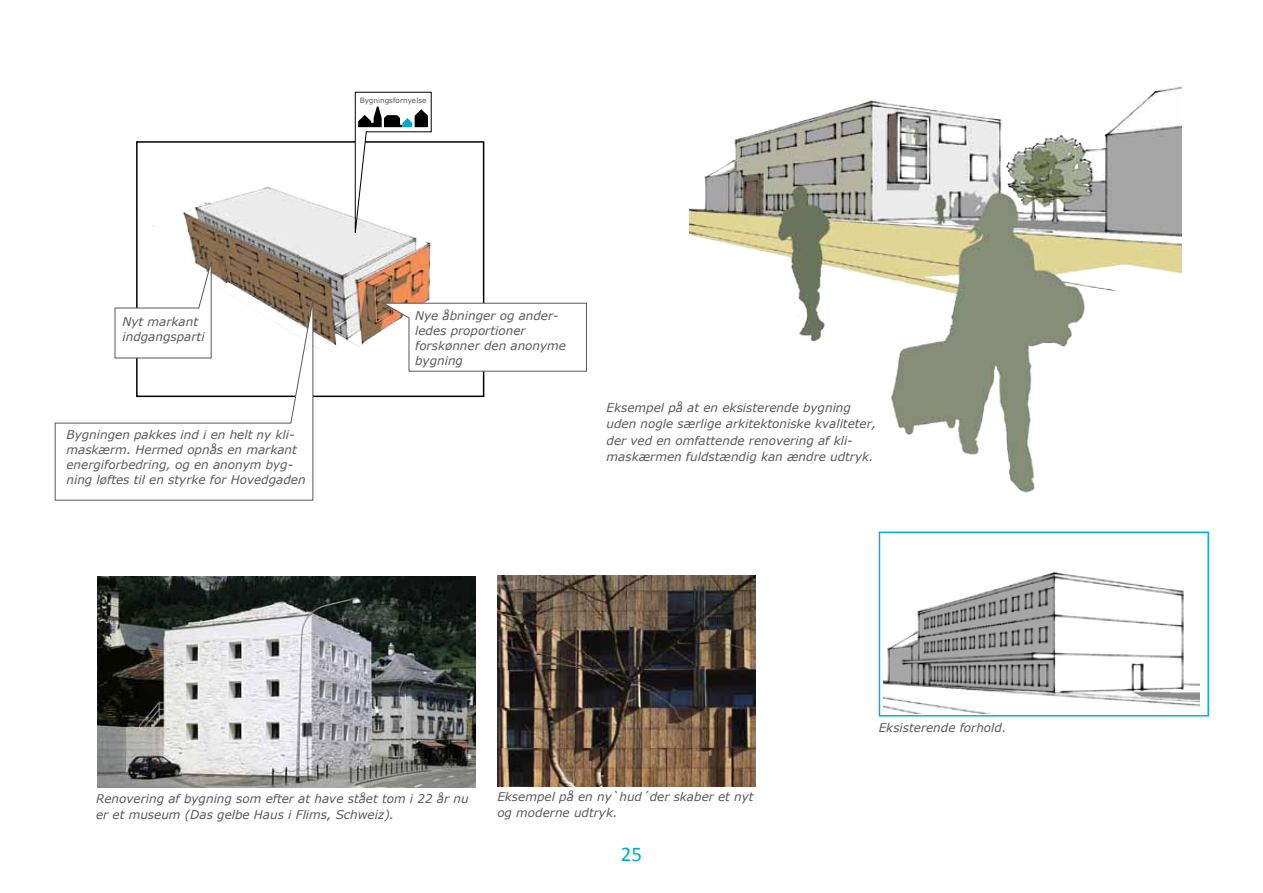
<style>
.page{position:relative;width:1263px;height:893px;background:#fff}
.page>*{position:absolute;margin:0;border:0;box-sizing:border-box;transform-origin:0 0}
.t1{font:21px "Calibri";color:#00accd}
.t2{font:italic 12px/15px "Verdana";color:#58595b}
.t3{font:7.35px "Verdana";color:#58595b}
</style>
<div class="page">
<img style="left:690px;top:86px;width:491px;height:407px">
<img style="left:152px;top:168px;width:329px;height:226px">
<div style="left:136px;top:141px;width:348px;height:256px;border:2px solid #000"></div>
<div style="left:879px;top:531px;width:330px;height:185px;border:2px solid #00aeef"></div>
<img style="left:97px;top:576px;width:378px;height:211px">
<img style="left:498px;top:576px;width:257px;height:211px">
<svg style="left:355px;top:92px;width:77px;height:148px"></svg>
<svg style="left:136px;top:259px;width:76px;height:37px"></svg>
<svg style="left:55px;top:296px;width:258px;height:205px"></svg>
<svg style="left:383px;top:303px;width:204px;height:69px"></svg>
<div style="left:66px;top:430px;width:245px;height:65px;background:#fff"></div>
<div style="left:606px;top:403px;width:273px;height:97px;background:#fff"></div>
<img style="left:883px;top:571px;width:317px;height:142px">
<p class="t3" style="left:360px;top:95px;width:68px">Bygningsfornyelse</p>
<p class="t2" style="left:122px;top:314px;width:84px">Nyt markant indgangsparti</p>
<p class="t2" style="left:415px;top:308px;width:152px">Nye åbninger og ander&shy;ledes proportioner forskønner den anonyme bygning</p>
<p class="t2" style="left:66px;top:427px;width:241px">Bygningen pakkes ind i en helt ny kli&shy;maskærm. Hermed opnås en markant energiforbedring, og en anonym byg&shy;ning løftes til en styrke for Hovedgaden</p>
<p class="t2" style="left:606px;top:399px;width:271px;line-height:16.5px">Eksempel på at en eksisterende bygning uden nogle særlige arkitektoniske kvaliteter, der ved en omfattende renovering af kli&shy;maskærmen fuldstændig kan ændre udtryk.</p>
<p class="t2" style="left:879px;top:720px;width:129px">Eksisterende forhold.</p>
<p class="t2" style="left:96px;top:790px;width:374px;line-height:16.5px">Renovering af bygning som efter at have stået tom i 22 år nu er et museum (Das gelbe Haus i Flims, Schweiz).</p>
<p class="t2" style="left:497px;top:788px;width:258px;line-height:16.5px">Eksempel på en ny`hud´der skaber et nyt og moderne udtryk.</p>
<h1 class="t1" style="left:621px;top:840px;width:23px">25</h1>
</div>
